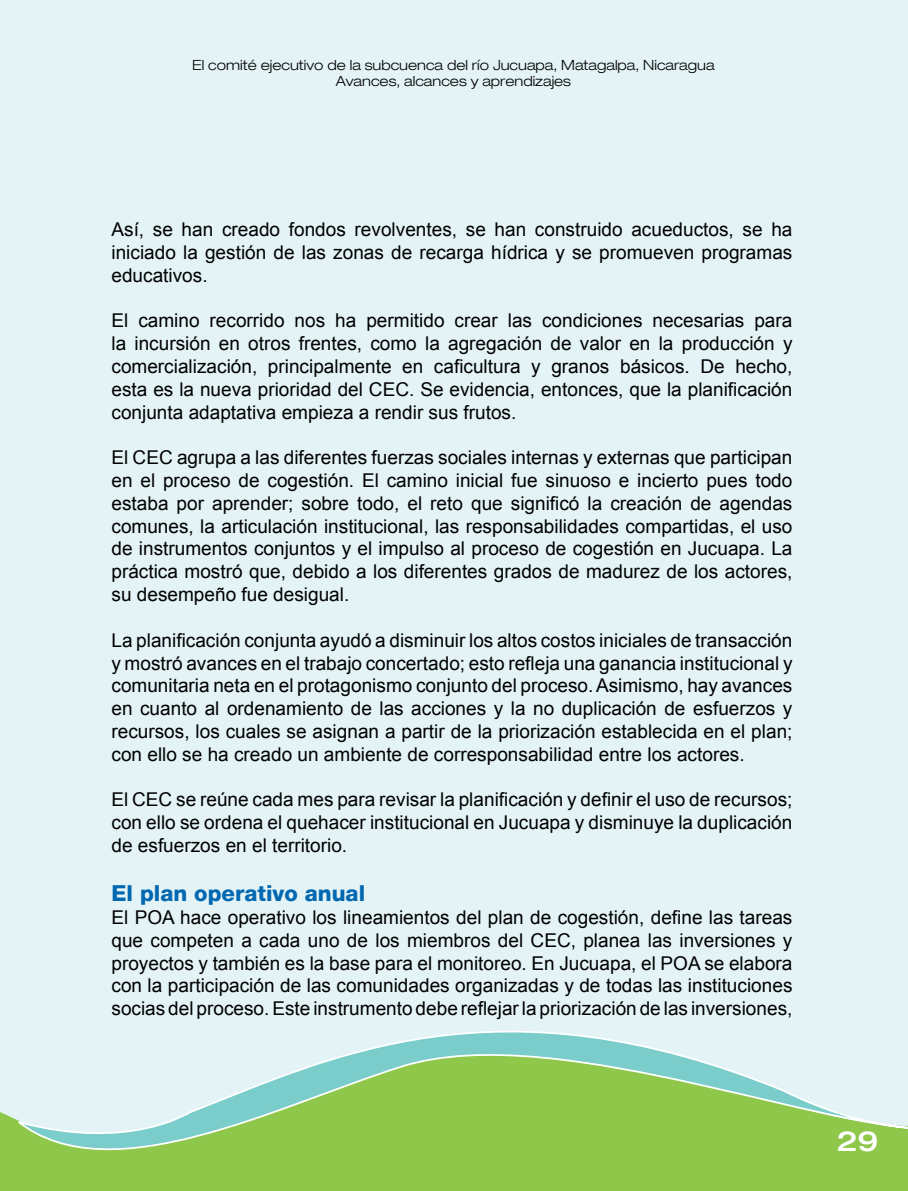
<style>
.page{position:relative;width:908px;height:1191px;background:#fff}
.page>*{position:absolute;margin:0;border:0;box-sizing:border-box;transform-origin:0 0}
.t1{font:500 expanded 28px "Helvetica Neue";color:#fff}
.t2{font:800 22px "Helvetica Neue";color:#0067b1}
.t3{font:19px/22.8px "Arial";color:#000;text-align:justify}
.t4{font:300 expanded 14px/16.8px "Helvetica Neue";color:#000;text-align:center}
</style>
<div class="page">
<div style="left:0;top:0;width:907px;height:1046px;background:#e3f3f6"></div>
<svg style="left:11px;top:973px;width:896px;height:218px;background:#b6ddaa"></svg>
<p class="t4" style="left:192px;top:56px;width:523px">El comité ejecutivo de la subcuenca del río Jucuapa, Matagalpa, Nicaragua<br>Avances, alcances y aprendizajes</p>
<p class="t3" style="left:111px;top:218px;width:682px">Así, se han creado fondos revolventes, se han construido acueductos, se ha iniciado la gestión de las zonas de recarga hídrica y se promueven programas educativos.</p>
<p class="t3" style="left:111px;top:309px;width:682px">El camino recorrido nos ha permitido crear las condiciones necesarias para la incursión en otros frentes, como la agregación de valor en la producción y comercialización, principalmente en caficultura y granos básicos. De hecho, esta es la nueva prioridad del CEC. Se evidencia, entonces, que la planificación conjunta adaptativa empieza a rendir sus frutos.</p>
<p class="t3" style="left:111px;top:446px;width:682px">El CEC agrupa a las diferentes fuerzas sociales internas y externas que participan en el proceso de cogestión. El camino inicial fue sinuoso e incierto pues todo estaba por aprender; sobre todo, el reto que significó la creación de agendas comunes, la articulación institucional, las responsabilidades compartidas, el uso de instrumentos conjuntos y el impulso al proceso de cogestión en Jucuapa. La práctica mostró que, debido a los diferentes grados de madurez de los actores, su desempeño fue desigual.</p>
<p class="t3" style="left:111px;top:628px;width:682px">La planificación conjunta ayudó a disminuir los altos costos iniciales de transacción y mostró avances en el trabajo concertado; esto refleja una ganancia institucional y comunitaria neta en el protagonismo conjunto del proceso. Asimismo, hay avances en cuanto al ordenamiento de las acciones y la no duplicación de esfuerzos y recursos, los cuales se asignan a partir de la priorización establecida en el plan; con ello se ha creado un ambiente de corresponsabilidad entre los actores.</p>
<p class="t3" style="left:111px;top:788px;width:682px">El CEC se reúne cada mes para revisar la planificación y definir el uso de recursos; con ello se ordena el quehacer institucional en Jucuapa y disminuye la duplicación de esfuerzos en el territorio.</p>
<p class="t2" style="left:111px;top:880px;width:255px">El plan operativo anual</p>
<p class="t3" style="left:111px;top:906px;width:682px">El POA hace operativo los lineamientos del plan de cogestión, define las tareas que competen a cada uno de los miembros del CEC, planea las inversiones y proyectos y también es la base para el monitoreo. En Jucuapa, el POA se elabora con la participación de las comunidades organizadas y de todas las instituciones socias del proceso. Este instrumento debe reflejar la priorización de las inversiones,</p>
<h1 class="t1" style="left:836px;top:1124px;width:21px">29</h1>
</div>
